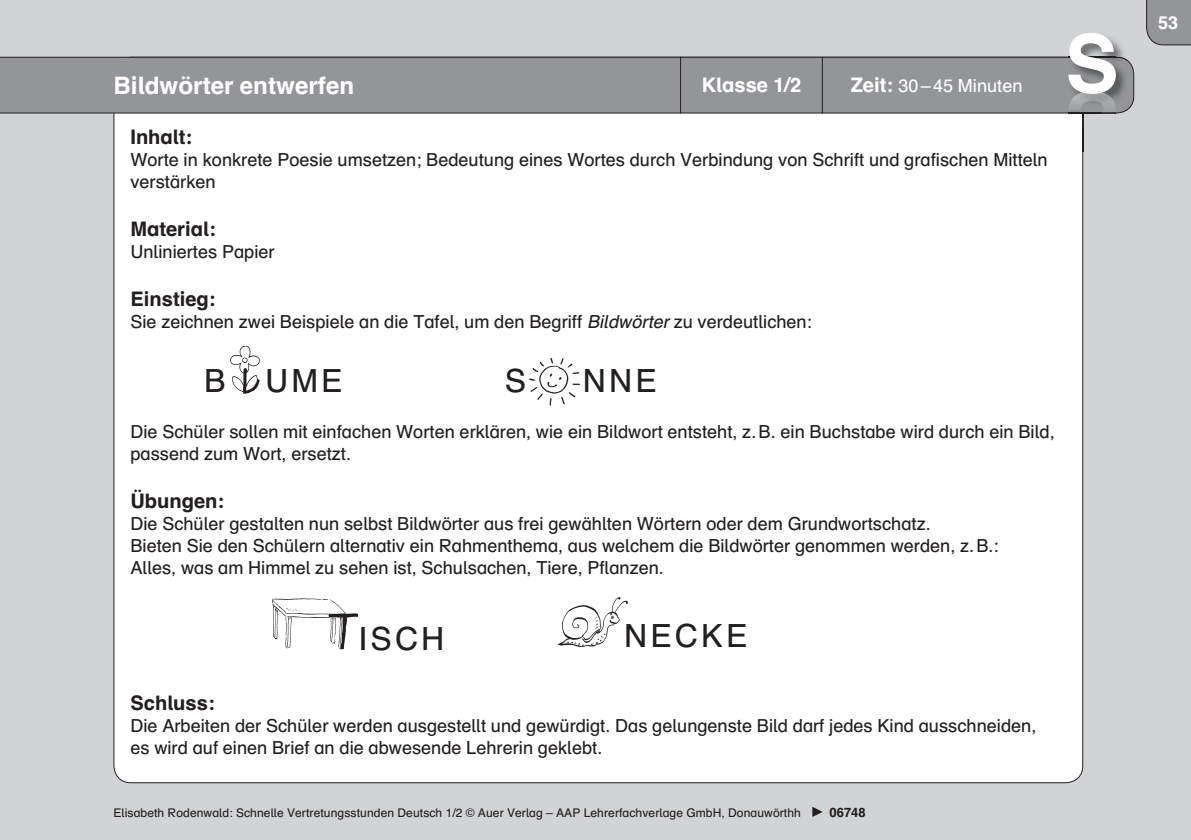
<style>
.page{position:relative;width:1191px;height:840px;background:#fff}
.page>*{position:absolute;margin:0;border:0;box-sizing:border-box;transform-origin:0 0}
.t1{font:700 80px "Auer Schulbuch";color:#fff}
.t2{font:32px "Auer Schulbuch";letter-spacing:.1em;color:#231f20}
.t3{font:700 24px "Auer Schulbuch";color:#fff}
.t4{font:700 20px "Auer Schulbuch";color:#231f20}
.t5{font:700 20px "Auer Schulbuch";color:#fff}
.t6{font:18px/22px "Auer Schulbuch";color:#231f20}
.t7{font:18px "Auer Schulbuch";color:#fff}
.t8{font:700 18px "Auer Schulbuch";color:#fff}
.t9{font:700 13px "Auer Schulbuch";color:#231f20}
.t10{font:12px "Auer Schulbuch";letter-spacing:.005em;color:#231f20}
.s1{font-weight:700;font-size:20px}
.s2{font-style:italic}
</style>
<div class="page">
<div style="left:0;top:0;width:1191px;height:839px;background:#d1d3d4"></div>
<div style="left:113px;top:113px;width:970px;height:669px;background:#fff"></div>
<div style="left:0;top:57px;width:1134px;height:56px;background:#939598"></div>
<img style="left:1067px;top:41px;width:57px;height:16px">
<img style="left:1067px;top:61px;width:60px;height:45px">
<img style="left:1067px;top:57px;width:60px;height:4px">
<img style="left:1068px;top:35px;width:47px;height:56px">
<img style="left:1068px;top:57px;width:47px;height:1px">
<svg style="left:1068px;top:106px;width:47px;height:46px"></svg>
<img style="left:1068px;top:94px;width:47px;height:12px">
<img style="left:1068px;top:91px;width:47px;height:3px">
<svg style="left:1146px;top:0;width:45px;height:45px;background:#909295"></svg>
<hr style="left:680px;top:57px;width:1px;height:56px;background:#231f20">
<hr style="left:822px;top:57px;width:1px;height:56px;background:#231f20">
<img style="left:230px;top:346px;width:30px;height:47px">
<img style="left:273px;top:596px;width:85px;height:53px">
<img style="left:558px;top:596px;width:69px;height:50px">
<img style="left:529px;top:358px;width:50px;height:47px">
<svg style="left:812px;top:806px;width:10px;height:10px"></svg>
<h3 class="t3" style="left:113px;top:73px;width:242px">Bildwörter entwerfen</h3>
<p class="t5" style="left:701px;top:75px;width:101px">Klasse 1/2</p>
<p class="t7" style="left:850px;top:77px;width:173px"><span class="s1">Zeit:</span> 30 – 45 Minuten</p>
<p class="t4" style="left:130px;top:127px;width:63px">Inhalt:</p>
<p class="t6" style="left:130px;top:149px;width:919px">Worte in konkrete Poesie umsetzen; Bedeutung eines Wortes durch Verbindung von Schrift und grafischen Mitteln verstärken</p>
<p class="t4" style="left:130px;top:219px;width:87px">Material:</p>
<p class="t6" style="left:130px;top:241px;width:146px">Unliniertes Papier</p>
<p class="t4" style="left:130px;top:289px;width:87px">Einstieg:</p>
<p class="t6" style="left:130px;top:311px;width:683px">Sie zeichnen zwei Beispiele an die Tafel, um den Begriff <span class="s2">Bildwörter</span> zu verdeutlichen:</p>
<h2 class="t2" style="left:204px;top:364px;width:140px">B UME</h2>
<h2 class="t2" style="left:505px;top:364px;width:23px">S</h2>
<h2 class="t2" style="left:583px;top:364px;width:75px">NNE</h2>
<p class="t6" style="left:130px;top:421px;width:925px">Die Schüler sollen mit einfachen Worten erklären, wie ein Bildwort entsteht, z. B. ein Buchstabe wird durch ein Bild, passend zum Wort, ersetzt.</p>
<p class="t4" style="left:130px;top:491px;width:95px">Übungen:</p>
<p class="t6" style="left:130px;top:513px;width:869px">Die Schüler gestalten nun selbst Bildwörter aus frei gewählten Wörtern oder dem Grundwortschatz.<br>Bieten Sie den Schülern alternativ ein Rahmenthema, aus welchem die Bildwörter genommen werden, z. B.:<br>Alles, was am Himmel zu sehen ist, Schulsachen, Tiere, Pflanzen.</p>
<h1 class="t1" style="left:1065px;top:24px;width:55px">S</h1>
<h2 class="t2" style="left:358px;top:622px;width:88px">ISCH</h2>
<h2 class="t2" style="left:624px;top:619px;width:125px">NECKE</h2>
<p class="t4" style="left:130px;top:693px;width:86px">Schluss:</p>
<p class="t6" style="left:130px;top:715px;width:907px">Die Arbeiten der Schüler werden ausgestellt und gewürdigt. Das gelungenste Bild darf jedes Kind ausschneiden, es wird auf einen Brief an die abwesende Lehrerin geklebt.</p>
<p class="t10" style="left:113px;top:806px;width:689px">Elisabeth Rodenwald: Schnelle Vertretungsstunden Deutsch 1/2 © Auer Verlag – AAP Lehrerfachverlage GmbH, Donauwörthh</p>
<p class="t9" style="left:829px;top:805px;width:38px">06748</p>
<p class="t8" style="left:1158px;top:14px;width:22px">53</p>
</div>
